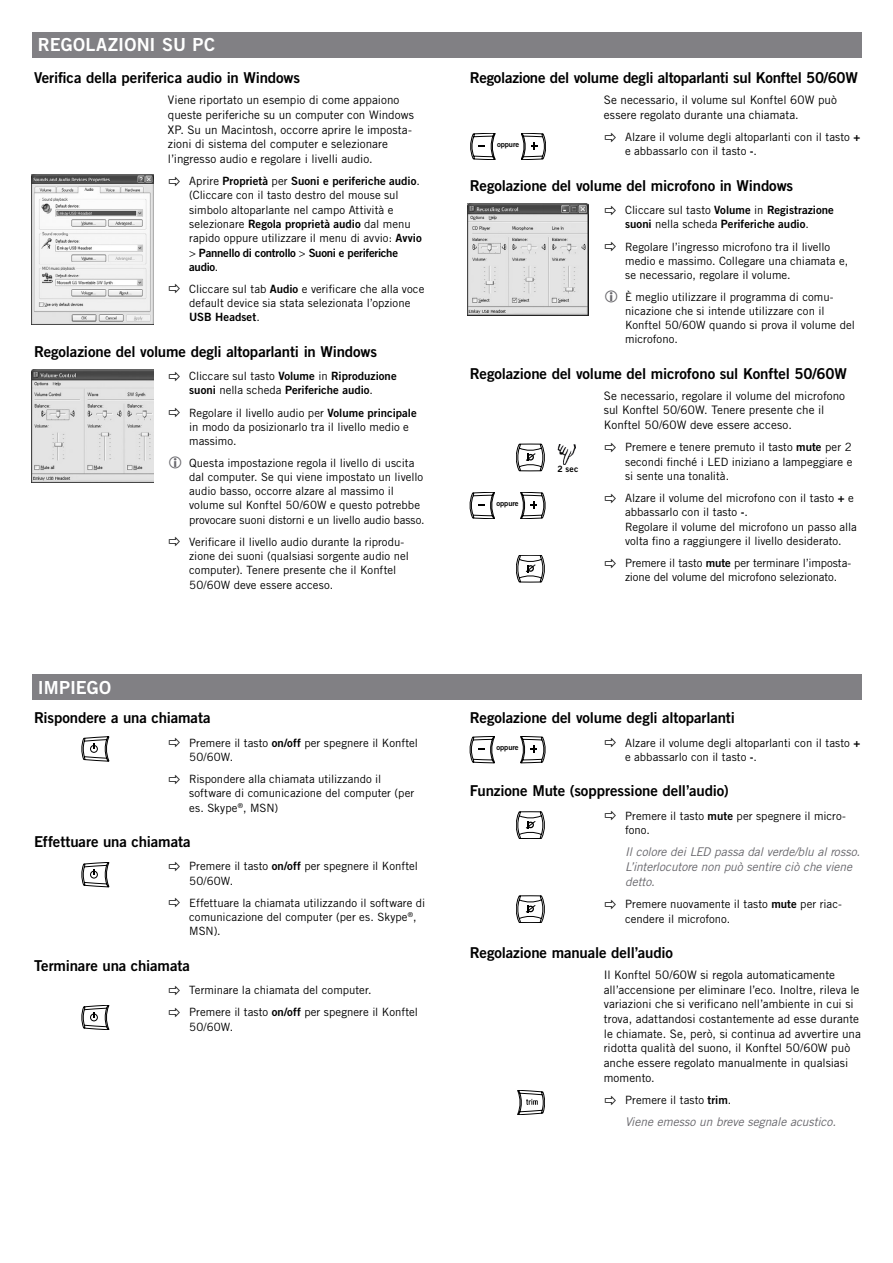
<style>
.page{position:relative;width:893px;height:1263px;background:#fff}
.page>*{position:absolute;margin:0;border:0;box-sizing:border-box;transform-origin:0 0}
.Rubrik_1{font:18px "Trade Gothic LT Std Bd 2";letter-spacing:.015em;color:#fff}
.Rubrik_3{font:15px "Trade Gothic LT Std Bd 2";letter-spacing:-.01em;color:#000}
.Bröd_i_kommentar{font:italic 12px/15px "Trade Gothic LT Std";letter-spacing:-.01em;color:#68676c}
.Bröd_i3{font:11.7px/14.7px "Trade Gothic LT Std";color:#000}
.Bröd_ih3{font:11.4px/14.2px "Trade Gothic LT Std";color:#000}
.Bröd_ih3-2{font:11.4px/14.2px "Trade Gothic LT Std Bd 2";color:#000}
.Bildtext{font:8.7px "Trade Gothic LT Std Bd 2";color:#000}
.Bildtext-2{font:7.5px "Trade Gothic LT Std Bd 2";letter-spacing:-.01em;color:#000}
.s1{font-family:"Trade Gothic LT Std Bd 2"}
.s2{font-family:"Trade Gothic LT Std"}
</style>
<div class="page">
<div style="left:32px;top:32px;width:829px;height:25px;background:#818084"></div>
<div style="left:32px;top:674px;width:829px;height:25px;background:#818084"></div>
<svg style="left:470px;top:133px;width:25px;height:27px"></svg>
<svg style="left:521px;top:133px;width:25px;height:27px"></svg>
<svg style="left:470px;top:492px;width:25px;height:27px"></svg>
<svg style="left:520px;top:492px;width:25px;height:27px"></svg>
<img style="left:558px;top:444px;width:17px;height:21px">
<svg style="left:516px;top:444px;width:29px;height:27px"></svg>
<svg style="left:516px;top:555px;width:29px;height:27px"></svg>
<img style="left:468px;top:203px;width:120px;height:113px">
<img style="left:32px;top:370px;width:121px;height:112px">
<img style="left:32px;top:174px;width:121px;height:150px">
<svg style="left:516px;top:811px;width:29px;height:28px"></svg>
<svg style="left:82px;top:736px;width:27px;height:25px"></svg>
<svg style="left:516px;top:895px;width:29px;height:28px"></svg>
<svg style="left:82px;top:862px;width:27px;height:25px"></svg>
<svg style="left:82px;top:1005px;width:27px;height:25px"></svg>
<svg style="left:470px;top:736px;width:25px;height:27px"></svg>
<svg style="left:520px;top:736px;width:25px;height:27px"></svg>
<svg style="left:517px;top:1090px;width:28px;height:25px"></svg>
<p class="Rubrik_1" style="left:38px;top:34px;width:179px">Regolazioni su PC</p>
<p class="Rubrik_3" style="left:34px;top:68px;width:268px">Verifica della periferica audio in Windows</p>
<p class="Bröd_i3" style="left:168px;top:93px;width:247px">Viene riportato un esempio di come appaiono queste periferiche su un computer con Windows XP. Su un Macintosh, occorre aprire le imposta&shy;zioni di sistema del computer e selezionare l’ingresso audio e regolare i livelli audio.</p>
<p class="Bröd_ih3" style="left:189px;top:174px;width:234px">Aprire <span class="s1">Proprietà</span> per <span class="s1">Suoni e periferiche audio</span>. (Cliccare con il tasto destro del mouse sul simbolo altoparlante nel campo Attività e selezionare <span class="s1">Regola proprietà audio</span> dal menu rapido oppure utilizzare il menu di avvio: <span class="s1">Avvio </span>&gt; <span class="s1">Pannello di controllo</span> &gt; <span class="s1">Suoni e periferiche audio</span>.</p>
<p class="Bröd_ih3" style="left:189px;top:282px;width:237px">Cliccare sul tab <span class="s1">Audio</span> e verificare che alla voce default device sia stata selezionata l’opzione<br><span class="s1">USB Headset</span>.</p>
<p class="Rubrik_3" style="left:34px;top:342px;width:345px">Regolazione del volume degli altoparlanti in Windows</p>
<p class="Bröd_ih3-2" style="left:189px;top:369px;width:209px"><span class="s2">Cliccare sul tasto</span> Volume <span class="s2">in</span> Riproduzione suoni <span class="s2">nella scheda</span> Periferiche audio<span class="s2">.</span></p>
<p class="Bröd_ih3" style="left:189px;top:405px;width:229px">Regolare il livello audio per <span class="s1">Volume principale </span>in modo da posizionarlo tra il livello medio e massimo.</p>
<p class="Bröd_ih3" style="left:189px;top:455px;width:237px">Questa impostazione regola il livello di uscita dal computer. Se qui viene impostato un livello audio basso, occorre alzare al massimo il volume sul Konftel 50/60W e questo potrebbe provocare suoni distorni e un livello audio basso.</p>
<p class="Bröd_ih3" style="left:189px;top:535px;width:221px">Verificare il livello audio durante la riprodu&shy;zione dei suoni (qualsiasi sorgente audio nel computer). Tenere presente che il Konftel 50/60W deve essere acceso.</p>
<p class="Rubrik_1" style="left:38px;top:676px;width:75px">I mpiego</p>
<p class="Rubrik_3" style="left:34px;top:708px;width:178px">Rispondere a una chiamata</p>
<p class="Bröd_ih3" style="left:189px;top:735px;width:230px">Premere il tasto <span class="s1">on/off</span> per spegnere il Konftel<br>50/60W.</p>
<p class="Bröd_ih3" style="left:189px;top:772px;width:227px">Rispondere alla chiamata utilizzando il software di comunicazione del computer (per es. Skype<sup>®</sup>, MSN)</p>
<p class="Rubrik_3" style="left:34px;top:832px;width:158px">Effettuare una chiamata</p>
<p class="Bröd_ih3" style="left:189px;top:859px;width:230px">Premere il tasto <span class="s1">on/off</span> per spegnere il Konftel<br>50/60W.</p>
<p class="Bröd_ih3" style="left:189px;top:895px;width:237px">Effettuare la chiamata utilizzando il software di comunicazione del computer (per es. Skype<sup>®</sup>,<br>MSN).</p>
<p class="Rubrik_3" style="left:34px;top:956px;width:158px">Terminare una chiamata</p>
<p class="Bröd_ih3" style="left:189px;top:983px;width:184px">Terminare la chiamata del computer.</p>
<p class="Bröd_ih3" style="left:189px;top:1005px;width:230px;line-height:15px">Premere il tasto <span class="s1">on/off</span> per spegnere il Konftel<br>50/60W.</p>
<p class="Rubrik_3" style="left:470px;top:68px;width:389px">Regolazione del volume degli altoparlanti sul Konftel 50/60W</p>
<p class="Bröd_i3" style="left:604px;top:93px;width:235px">Se necessario, il volume sul Konftel 60W può essere regolato durante una chiamata.</p>
<p class="Bröd_ih3" style="left:625px;top:130px;width:237px">Alzare il volume degli altoparlanti con il tasto <span class="s1">+ </span>e abbassarlo con il tasto <span class="s1">-</span>.</p>
<p class="Rubrik_3" style="left:470px;top:176px;width:325px">Regolazione del volume del microfono in Windows</p>
<p class="Bröd_ih3-2" style="left:625px;top:203px;width:210px"><span class="s2">Cliccare sul tasto</span> Volume <span class="s2">in</span> Registrazione suoni <span class="s2">nella scheda</span> Periferiche audio<span class="s2">.</span></p>
<p class="Bröd_ih3" style="left:625px;top:239px;width:225px">Regolare l’ingresso microfono tra il livello medio e massimo. Collegare una chiamata e, se necessario, regolare il volume.</p>
<p class="Bröd_ih3" style="left:625px;top:289px;width:231px">È meglio utilizzare il programma di comu&shy;nicazione che si intende utilizzare con il Konftel 50/60W quando si prova il volume del microfono.</p>
<p class="Rubrik_3" style="left:470px;top:364px;width:378px">Regolazione del volume del microfono sul Konftel 50/60W</p>
<p class="Bröd_i3" style="left:604px;top:388px;width:243px">Se necessario, regolare il volume del microfono sul Konftel 50/60W. Tenere presente che il<br>Konftel 50/60W deve essere acceso.</p>
<p class="Bröd_ih3" style="left:625px;top:440px;width:229px;text-align:justify">Premere e tenere premuto il tasto <span class="s1">mute</span> per 2 secondi finché i LED iniziano a lampeggiare e si sente una tonalità.</p>
<p class="Bröd_ih3" style="left:625px;top:491px;width:233px">Alzare il volume del microfono con il tasto <span class="s1">+</span> e abbassarlo con il tasto <span class="s1">-</span>.<br>Regolare il volume del microfono un passo alla volta fino a raggiungere il livello desiderato.</p>
<p class="Bröd_ih3" style="left:625px;top:556px;width:227px">Premere il tasto <span class="s1">mute</span> per terminare l’imposta&shy;zione del volume del microfono selezionato.</p>
<p class="Bildtext-2" style="left:497px;top:140px;width:24px">oppure</p>
<p class="Bildtext" style="left:557px;top:463px;width:22px">2 sec</p>
<p class="Bildtext-2" style="left:496px;top:499px;width:24px">oppure</p>
<p class="Rubrik_3" style="left:470px;top:708px;width:267px">Regolazione del volume degli altoparlanti</p>
<p class="Bröd_ih3" style="left:625px;top:735px;width:237px">Alzare il volume degli altoparlanti con il tasto <span class="s1">+ </span>e abbassarlo con il tasto <span class="s1">-</span>.</p>
<p class="Rubrik_3" style="left:470px;top:781px;width:260px">Funzione M ute (soppressione dell’audio)</p>
<p class="Bröd_ih3" style="left:625px;top:808px;width:222px">Premere il tasto <span class="s1">mute</span> per spegnere il micro&shy;fono.</p>
<p class="Bröd_i_kommentar" style="left:625px;top:844px;width:237px">Il colore dei LED passa dal verde/blu al rosso.<br>L’interlocutore non può sentire ciò che viene detto.</p>
<p class="Bröd_ih3" style="left:625px;top:897px;width:218px">Premere nuovamente il tasto <span class="s1">mute</span> per riac&shy;cendere il microfono.</p>
<p class="Rubrik_3" style="left:470px;top:943px;width:205px">Regolazione manuale dell’audio</p>
<p class="Bröd_i3" style="left:604px;top:967px;width:258px">Il Konftel 50/60W si regola automaticamente all’accensione per eliminare l’eco. Inoltre, rileva le variazioni che si verificano nell’ambiente in cui si trova, adattandosi costantemente ad esse durante le chiamate. Se, però, si continua ad avvertire una ridotta qualità del suono, il Konftel 50/60W può anche essere regolato manualmente in qualsiasi momento.</p>
<p class="Bröd_ih3" style="left:625px;top:1093px;width:108px">Premere il tasto <span class="s1">trim</span>.</p>
<p class="Bröd_i_kommentar" style="left:625px;top:1115px;width:212px">Viene emesso un breve segnale acustico.</p>
<p class="Bildtext-2" style="left:496px;top:743px;width:24px">oppure</p>
</div>
